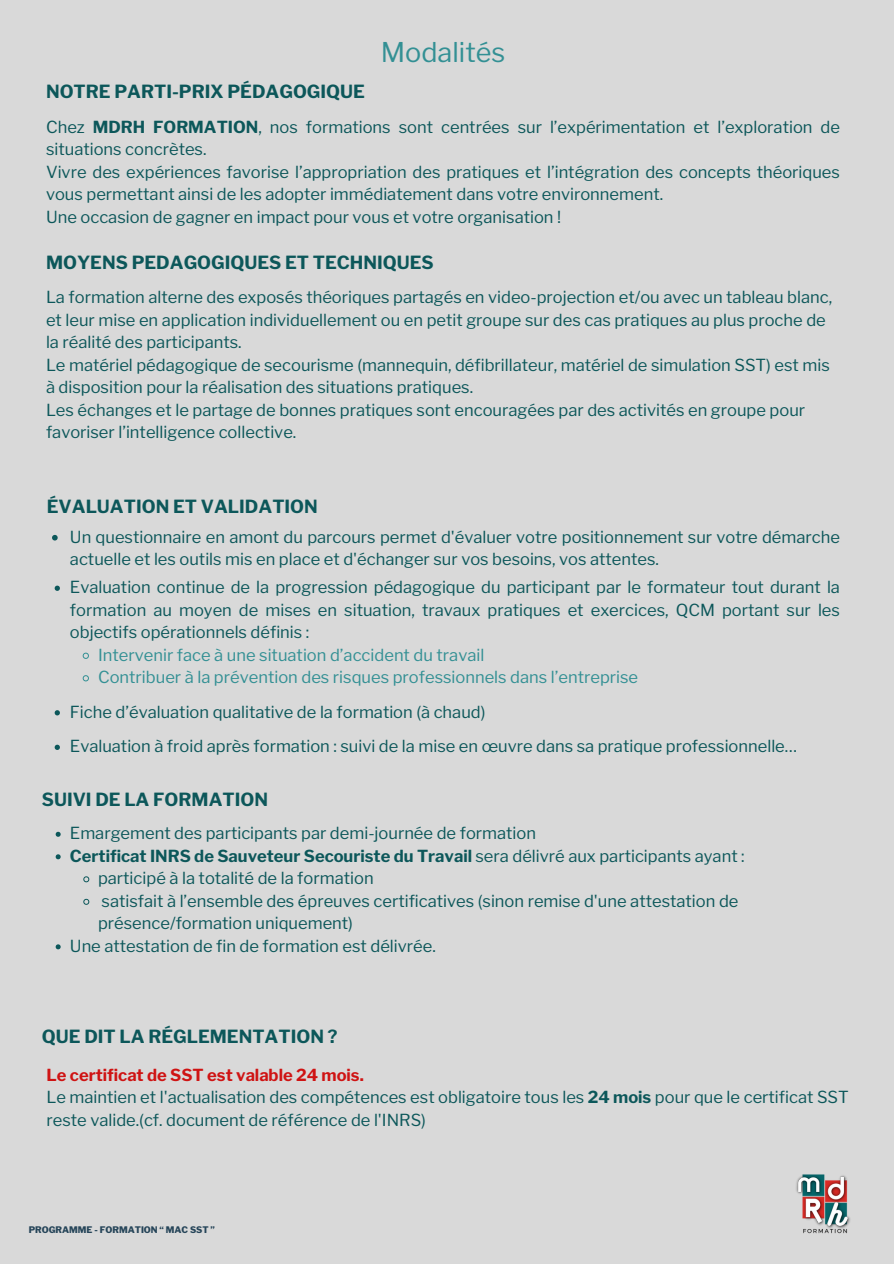
<style>
.page{position:relative;width:894px;height:1264px;background:#fff}
.page>*{position:absolute;margin:0;border:0;box-sizing:border-box;transform-origin:0 0}
.t1{font:27px "Libre Franklin";color:#339094}
.t2{font:700 18px "Libre Franklin";color:#0c575a}
.t3{font:16.5px/22.5px "Libre Franklin";color:#0c575a}
.t4{font:16.5px "Libre Franklin";color:#339094}
.t5{font:700 16.5px "Libre Franklin";color:#0c575a}
.t6{font:800 9px "Libre Franklin";color:#264559}
.s1{font-weight:700}
.s2{font-weight:400}
.s3{font-weight:700;color:#cf1313}
</style>
<div class="page">
<div style="left:0;top:0;width:893px;height:1263px;background:#d9d9d9"></div>
<img style="left:796px;top:1174px;width:54px;height:60px">
<svg style="left:52px;top:535px;width:6px;height:5px"></svg>
<svg style="left:55px;top:585px;width:5px;height:6px"></svg>
<svg style="left:82px;top:652px;width:7px;height:7px"></svg>
<svg style="left:82px;top:675px;width:7px;height:7px"></svg>
<svg style="left:55px;top:710px;width:5px;height:5px"></svg>
<svg style="left:55px;top:744px;width:5px;height:6px"></svg>
<svg style="left:56px;top:831px;width:5px;height:5px"></svg>
<svg style="left:56px;top:854px;width:5px;height:5px"></svg>
<svg style="left:83px;top:876px;width:7px;height:6px"></svg>
<svg style="left:83px;top:898px;width:7px;height:7px"></svg>
<svg style="left:56px;top:944px;width:5px;height:5px"></svg>
<h3 class="t1" style="left:380px;top:36px;width:126px">Modalités</h3>
<p class="t2" style="left:46px;top:81px;width:320px">NOTRE PARTI-PRIX PÉDAGOGIQUE</p>
<p class="t3" style="left:46px;top:115px;width:795px">Chez <span class="s1">MDRH FORMATION</span>, nos formations sont centrées sur l’expérimentation et l’exploration de situations concrètes.<br>Vivre des expériences favorise l’appropriation des pratiques et l’intégration des concepts théoriques vous permettant ainsi de les adopter immédiatement dans votre environnement.<br>Une occasion de gagner en impact pour vous et votre organisation !</p>
<h2 class="t2" style="left:46px;top:252px;width:389px">MOYENS PEDAGOGIQUES ET TECHNIQUES</h2>
<h3 class="t3" style="left:46px;top:286px;width:787px">La formation alterne des exposés théoriques partagés en video-projection et/ou avec un tableau blanc, et leur mise en application individuellement ou en petit groupe sur des cas pratiques au plus proche de la réalité des participants.<br>Le matériel pédagogique de secourisme (mannequin, défibrillateur, matériel de simulation SST) est mis à disposition pour la réalisation des situations pratiques.<br>Les échanges et le partage de bonnes pratiques sont encouragées par des activités en groupe pour favoriser l’intelligence collective.</h3>
<p class="t2" style="left:47px;top:496px;width:272px">ÉVALUATION ET VALIDATION</p>
<h2 class="t3" style="left:70px;top:525px;width:771px">Un questionnaire en amont du parcours permet d'évaluer votre positionnement sur votre démarche actuelle et les outils mis en place et d'échanger sur vos besoins, vos attentes.</h2>
<p class="t3" style="left:70px;top:576px;width:771px;text-align:justify">Evaluation continue de la progression pédagogique du participant par le formateur tout durant la formation au moyen de mises en situation, travaux pratiques et exercices, QCM portant sur les objectifs opérationnels définis :</p>
<p class="t4" style="left:98px;top:644px;width:387px">Intervenir face à une situation d’accident du travail</p>
<p class="t4" style="left:98px;top:667px;width:541px">Contribuer à la prévention des risques professionnels dans l’entreprise</p>
<p class="t3" style="left:70px;top:700px;width:417px">Fiche d’évaluation qualitative de la formation (à chaud)</p>
<p class="t3" style="left:70px;top:735px;width:728px">Evaluation à froid après formation : suivi de la mise en œuvre dans sa pratique professionnelle…</p>
<h2 class="t2" style="left:42px;top:788px;width:228px">SUIVI DE LA FORMATION</h2>
<p class="t3" style="left:70px;top:822px;width:467px">Emargement des participants par demi-journée de formation</p>
<p class="t5" style="left:70px;top:845px;width:676px">Certificat INRS de Sauveteur Secouriste du Travail <span class="s2">sera délivré aux participants ayant :</span></p>
<p class="t3" style="left:98px;top:867px;width:277px">participé à la totalité de la formation</p>
<p class="t3" style="left:98px;top:889px;width:641px">satisfait à l’ensemble des épreuves certificatives (sinon remise d'une attestation de présence/formation uniquement)</p>
<p class="t3" style="left:70px;top:934px;width:367px">Une attestation de fin de formation est délivrée.</p>
<h2 class="t2" style="left:42px;top:1025px;width:297px">QUE DIT LA RÉGLEMENTATION ?</h2>
<h3 class="t3" style="left:47px;top:1063px;width:803px"><span class="s3">Le certificat de SST est valable 24 mois.<br></span>Le maintien et l'actualisation des compétences est obligatoire tous les <span class="s1">24 mois</span> pour que le certificat SST reste valide.(cf. document de référence de l'INRS)</h3>
<h1 class="t6" style="left:29px;top:1224px;width:188px">PROGRAMME - FORMATION “ MAC SST ”</h1>
</div>
